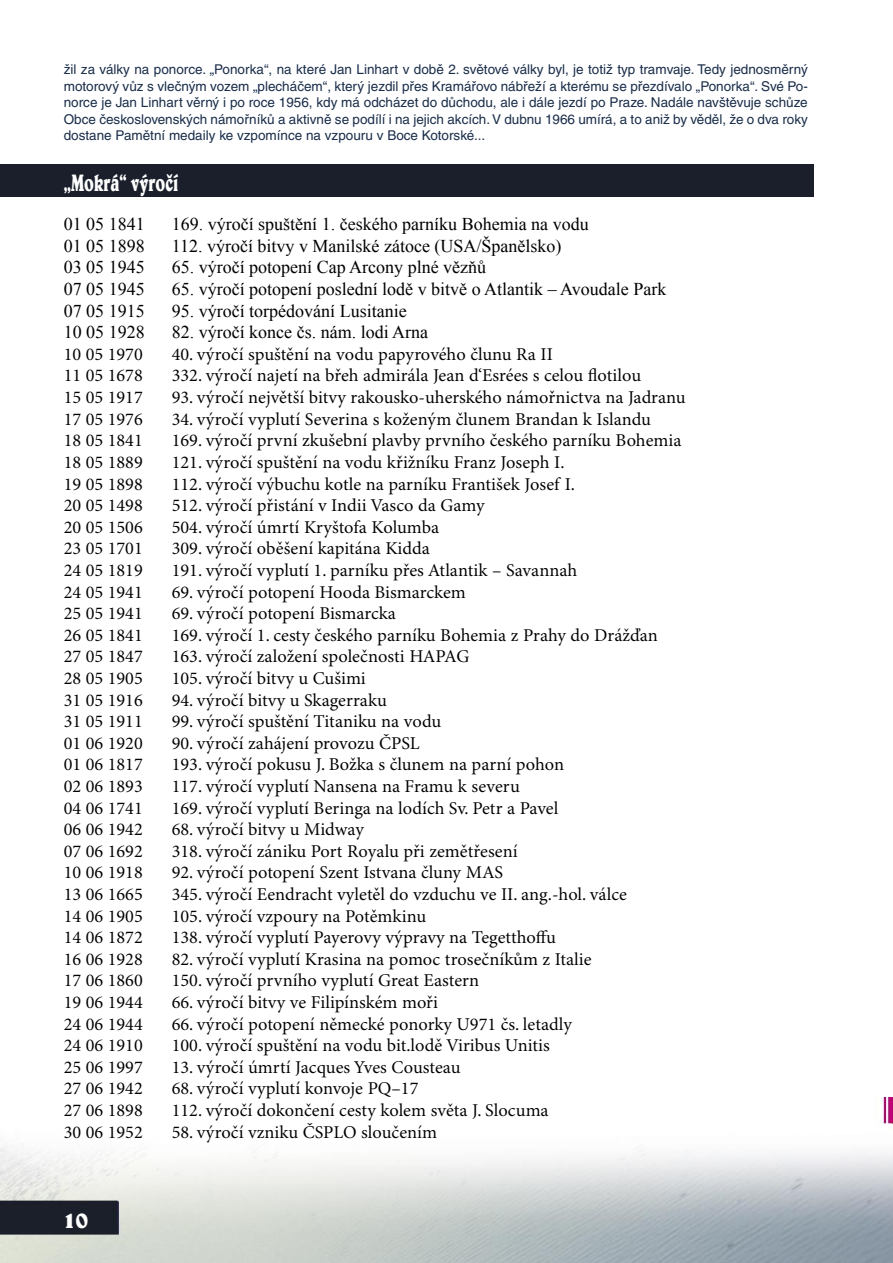
<style>
.page{position:relative;width:893px;height:1263px;background:#fff}
.page>*{position:absolute;margin:0;border:0;box-sizing:border-box;transform-origin:0 0}
.Titulek{font:700 24px "Belwe CE";color:#fff;scale:.65 1}
.Titulek-2{font:700 24px "Belwe CE";color:#fff}
.t1{font:18px "Minion Pro";color:#000}
.běžný_text{font:18px "Times New Roman";color:#000}
.citace{font:13.5px/16.5px "Helvetica CE";color:#1a2d4a;text-align:justify}
</style>
<div class="page">
<img style="left:0;top:1097px;width:893px;height:166px">
<div style="left:0;top:164px;width:814px;height:33px;background:#1a1f2b"></div>
<p class="citace" style="left:64px;top:61px;width:746px">žil za války na ponorce. „Ponorka“, na které Jan Linhart v době 2. světové války byl, je totiž typ tramvaje. Tedy jednosměrný motorový vůz s vlečným vozem „plecháčem“, který jezdil přes Kramářovo nábřeží a kterému se přezdívalo „Ponorka“. Své Po&shy;norce je Jan Linhart věrný i po roce 1956, kdy má odcházet do důchodu, ale i dále jezdí po Praze. Nadále navštěvuje schůze Obce československých námořníků a aktivně se podílí i na jejich akcích. V dubnu 1966 umírá, a to aniž by věděl, že o dva roky dostane Pamětní medaily ke vzpomínce na vzpouru v Boce Kotorské...</p>
<p class="Titulek" style="left:64px;top:169px;width:178px">„Mokrá“ výročí</p>
<p class="běžný_text" style="left:64px;top:212px;width:83px">01 05 1841</p>
<p class="běžný_text" style="left:172px;top:212px;width:418px">169. výročí spuštění 1. českého parníku Bohemia na vodu</p>
<p class="běžný_text" style="left:64px;top:234px;width:83px">01 05 1898</p>
<p class="běžný_text" style="left:172px;top:234px;width:391px">112. výročí bitvy v Manilské zátoce (USA/Španělsko)</p>
<p class="běžný_text" style="left:64px;top:255px;width:83px">03 05 1945</p>
<p class="běžný_text" style="left:172px;top:255px;width:316px">65. výročí potopení Cap Arcony plné vězňů</p>
<p class="běžný_text" style="left:64px;top:277px;width:83px">07 05 1945</p>
<p class="běžný_text" style="left:172px;top:277px;width:496px">65. výročí potopení poslední lodě v bitvě o Atlantik – Avoudale Park</p>
<p class="běžný_text" style="left:64px;top:299px;width:83px">07 05 1915</p>
<p class="běžný_text" style="left:172px;top:299px;width:236px">95. výročí torpédování Lusitanie</p>
<p class="běžný_text" style="left:64px;top:320px;width:83px">10 05 1928</p>
<p class="běžný_text" style="left:172px;top:320px;width:258px">82. výročí konce čs. nám. lodi Arna</p>
<p class="t1" style="left:64px;top:343px;width:81px">10 05 1970</p>
<p class="t1" style="left:172px;top:343px;width:383px">40. výročí spuštění na vodu papyrového člunu Ra II</p>
<p class="t1" style="left:64px;top:365px;width:81px">11 05 1678</p>
<p class="t1" style="left:172px;top:365px;width:471px">332. výročí najetí na břeh admirála Jean d‘Esrées s celou flotilou</p>
<p class="t1" style="left:64px;top:387px;width:81px">15 05 1917</p>
<p class="t1" style="left:172px;top:387px;width:515px">93. výročí největší bitvy rakousko-uherského námořnictva na Jadranu</p>
<p class="t1" style="left:64px;top:408px;width:81px">17 05 1976</p>
<p class="t1" style="left:172px;top:408px;width:481px">34. výročí vyplutí Severina s koženým člunem Brandan k Islandu</p>
<p class="t1" style="left:64px;top:430px;width:81px">18 05 1841</p>
<p class="t1" style="left:172px;top:430px;width:511px">169. výročí první zkušební plavby prvního českého parníku Bohemia</p>
<p class="t1" style="left:64px;top:451px;width:81px">18 05 1889</p>
<p class="t1" style="left:172px;top:451px;width:394px">121. výročí spuštění na vodu křižníku Franz Joseph I.</p>
<p class="t1" style="left:64px;top:473px;width:81px">19 05 1898</p>
<p class="t1" style="left:172px;top:473px;width:405px">112. výročí výbuchu kotle na parníku František Josef I.</p>
<p class="t1" style="left:64px;top:495px;width:81px">20 05 1498</p>
<p class="t1" style="left:172px;top:495px;width:314px">512. výročí přistání v Indii Vasco da Gamy</p>
<p class="t1" style="left:64px;top:516px;width:81px">20 05 1506</p>
<p class="t1" style="left:172px;top:516px;width:269px">504. výročí úmrtí Kryštofa Kolumba</p>
<p class="t1" style="left:64px;top:538px;width:81px">23 05 1701</p>
<p class="t1" style="left:172px;top:538px;width:260px">309. výročí oběšení kapitána Kidda</p>
<p class="t1" style="left:64px;top:559px;width:81px">24 05 1819</p>
<p class="t1" style="left:172px;top:559px;width:407px">191. výročí vyplutí 1. parníku přes Atlantik – Savannah</p>
<p class="t1" style="left:64px;top:581px;width:81px">24 05 1941</p>
<p class="t1" style="left:172px;top:581px;width:296px">69. výročí potopení Hooda Bismarckem</p>
<p class="t1" style="left:64px;top:603px;width:81px">25 05 1941</p>
<p class="t1" style="left:172px;top:603px;width:226px">69. výročí potopení Bismarcka</p>
<p class="t1" style="left:64px;top:624px;width:81px">26 05 1841</p>
<p class="t1" style="left:172px;top:624px;width:488px">169. výročí 1. cesty českého parníku Bohemia z Prahy do Drážďan</p>
<p class="t1" style="left:64px;top:646px;width:81px">27 05 1847</p>
<p class="t1" style="left:172px;top:646px;width:299px">163. výročí založení společnosti HAPAG</p>
<p class="t1" style="left:64px;top:667px;width:81px">28 05 1905</p>
<p class="t1" style="left:172px;top:667px;width:196px">105. výročí bitvy u Cušimi</p>
<p class="t1" style="left:64px;top:689px;width:81px">31 05 1916</p>
<p class="t1" style="left:172px;top:689px;width:217px">94. výročí bitvy u Skagerraku</p>
<p class="t1" style="left:64px;top:711px;width:81px">31 05 1911</p>
<p class="t1" style="left:172px;top:711px;width:271px">99. výročí spuštění Titaniku na vodu</p>
<p class="t1" style="left:64px;top:732px;width:81px">01 06 1920</p>
<p class="t1" style="left:172px;top:732px;width:249px">90. výročí zahájení provozu ČPSL</p>
<p class="t1" style="left:64px;top:754px;width:81px">01 06 1817</p>
<p class="t1" style="left:172px;top:754px;width:394px">193. výročí pokusu J. Božka s člunem na parní pohon</p>
<p class="t1" style="left:64px;top:775px;width:81px">02 06 1893</p>
<p class="t1" style="left:172px;top:775px;width:350px">117. výročí vyplutí Nansena na Framu k severu</p>
<p class="t1" style="left:64px;top:797px;width:81px">04 06 1741</p>
<p class="t1" style="left:172px;top:797px;width:388px">169. výročí vyplutí Beringa na lodích Sv. Petr a Pavel</p>
<p class="t1" style="left:64px;top:819px;width:81px">06 06 1942</p>
<p class="t1" style="left:172px;top:819px;width:194px">68. výročí bitvy u Midway</p>
<p class="t1" style="left:64px;top:840px;width:81px">07 06 1692</p>
<p class="t1" style="left:172px;top:840px;width:347px">318. výročí zániku Port Royalu při zemětřesení</p>
<p class="t1" style="left:64px;top:862px;width:81px">10 06 1918</p>
<p class="t1" style="left:172px;top:862px;width:333px">92. výročí potopení Szent Istvana čluny MAS</p>
<p class="t1" style="left:64px;top:883px;width:81px">13 06 1665</p>
<p class="t1" style="left:172px;top:883px;width:457px">345. výročí Eendracht vyletěl do vzduchu ve II. ang.-hol. válce</p>
<p class="t1" style="left:64px;top:905px;width:81px">14 06 1905</p>
<p class="t1" style="left:172px;top:905px;width:256px">105. výročí vzpoury na Potěmkinu</p>
<p class="t1" style="left:64px;top:927px;width:81px">14 06 1872</p>
<p class="t1" style="left:172px;top:927px;width:386px">138. výročí vyplutí Payerovy výpravy na Tegetthoffu</p>
<p class="t1" style="left:64px;top:948px;width:81px">16 06 1928</p>
<p class="t1" style="left:172px;top:948px;width:421px">82. výročí vyplutí Krasina na pomoc trosečníkům z Italie</p>
<p class="t1" style="left:64px;top:970px;width:81px">17 06 1860</p>
<p class="t1" style="left:172px;top:970px;width:309px">150. výročí prvního vyplutí Great Eastern</p>
<p class="t1" style="left:64px;top:991px;width:81px">19 06 1944</p>
<p class="t1" style="left:172px;top:991px;width:268px">66. výročí bitvy ve Filipínském moři</p>
<p class="t1" style="left:64px;top:1013px;width:81px">24 06 1944</p>
<p class="t1" style="left:172px;top:1013px;width:402px">66. výročí potopení německé ponorky U971 čs. letadly</p>
<p class="t1" style="left:64px;top:1035px;width:81px">24 06 1910</p>
<p class="t1" style="left:172px;top:1035px;width:379px">100. výročí spuštění na vodu bit.lodě Viribus Unitis</p>
<p class="t1" style="left:64px;top:1056px;width:81px">25 06 1997</p>
<p class="t1" style="left:172px;top:1056px;width:290px">13. výročí úmrtí Jacques Yves Cousteau</p>
<p class="t1" style="left:64px;top:1078px;width:81px">27 06 1942</p>
<p class="t1" style="left:172px;top:1078px;width:248px">68. výročí vyplutí konvoje PQ–17</p>
<p class="t1" style="left:64px;top:1099px;width:81px">27 06 1898</p>
<p class="t1" style="left:172px;top:1099px;width:378px">112. výročí dokončení cesty kolem světa J. Slocuma</p>
<p class="t1" style="left:64px;top:1121px;width:81px">30 06 1952</p>
<p class="t1" style="left:172px;top:1121px;width:267px">58. výročí vzniku ČSPLO sloučením</p>
<h1 class="Titulek-2" style="left:63px;top:1206px;width:27px">10</h1>
</div>
